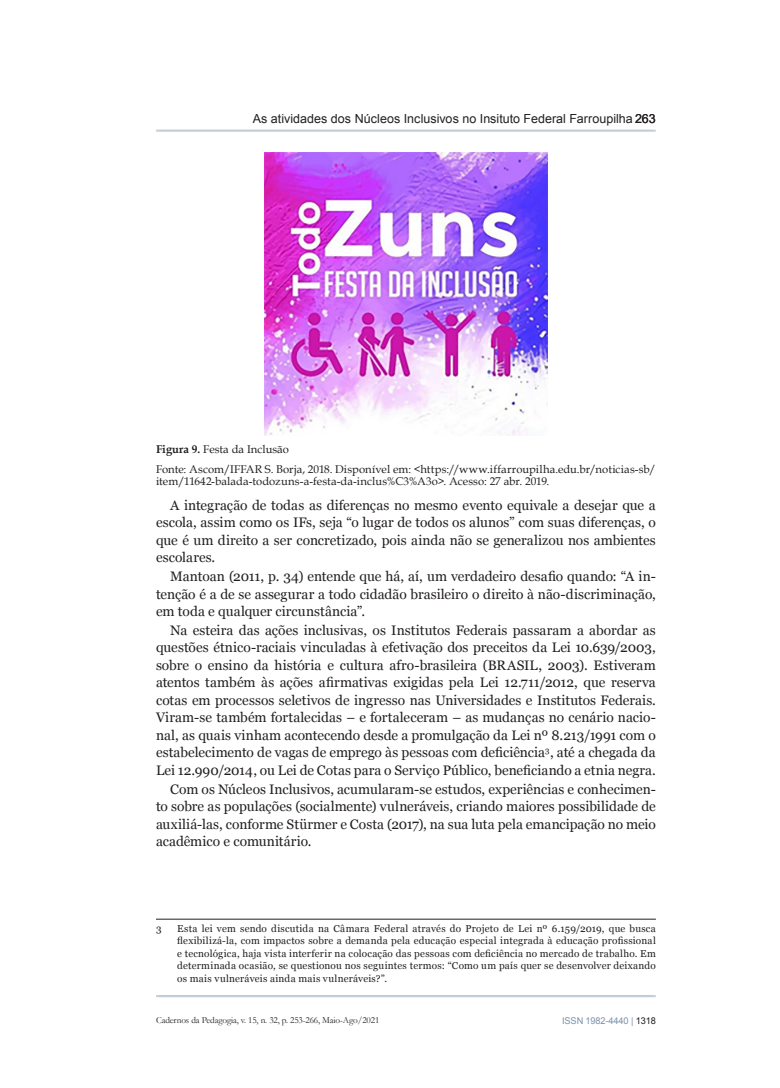
<style>
.page{position:relative;width:780px;height:1088px;background:#fff}
.page>*{position:absolute;margin:0;border:0;box-sizing:border-box;transform-origin:0 0}
.paragrafo{font:13.75px/17.5px "Georgia";color:#231f20;text-align:justify}
.t1{font:12.5px "Arial";color:#231f20}
.figura_fonte{font:11.25px/12.5px "Book Antiqua";letter-spacing:.01em;color:#231f20}
.figura_legenda{font:11.25px "Book Antiqua";color:#231f20}
.rodape{font:10px/12.5px "Georgia";letter-spacing:.025em;color:#231f20;text-align:justify}
.t2{font:9.38px "Garamond";letter-spacing:-.015em;color:#231f20}
.t3{font:9.38px "Arial";letter-spacing:-.01em;color:#7a92ab}
.s1{font-weight:700}
.s2{color:#201d1e}
</style>
<div class="page">
<div style="left:155px;top:129px;width:501px;height:5px;background:#fff;opacity:.75"></div>
<div style="left:155px;top:995px;width:501px;height:5px;background:#fff;opacity:.75"></div>
<img style="left:264px;top:152px;width:283px;height:284px">
<hr style="left:156px;top:919px;width:500px;height:1px;background:#231f20">
<p class="t1" style="left:253px;top:110px;width:404px">As atividades dos Núcleos Inclusivos no Insituto Federal Farroupilha 263</p>
<p class="figura_legenda" style="left:156px;top:442px;width:134px"><span class="s1">Figura 9.</span> Festa da Inclusão</p>
<p class="figura_fonte" style="left:156px;top:462px;width:501px">Fonte: Ascom/IFFAR S. Borja, 2018. Disponível em: &lt;https://www.iffarroupilha.edu.br/noticias-sb/ item/11642-balada-todozuns-a-festa-da-inclus%C3%A3o&gt;. Acesso: 27 abr. 2019.</p>
<p class="paragrafo" style="left:156px;top:497px;width:501px;text-indent:14px">A integração de todas as diferenças no mesmo evento equivale a desejar que a escola, assim como os IFs, seja “o lugar de todos os alunos” com suas diferenças, o que é um direito a ser concretizado, pois ainda não se generalizou nos ambientes escolares.</p>
<p class="paragrafo" style="left:156px;top:568px;width:501px;text-indent:14px">Mantoan (2011, p. 34) entende que há, aí, um verdadeiro desafio quando: “A in&shy;tenção é a de se assegurar a todo cidadão brasileiro o direito à não-discriminação, em toda e qualquer circunstância”.</p>
<p class="paragrafo" style="left:156px;top:622px;width:501px;text-indent:14px">Na esteira das ações inclusivas, os Institutos Federais passaram a abordar as questões étnico-raciais vinculadas à efetivação dos preceitos da Lei 10.639/2003, sobre o ensino da história e cultura afro-brasileira (BRASIL, 2003). Estiveram atentos também às ações afirmativas exigidas pela Lei 12.711/2012, que reserva cotas em processos seletivos de ingresso nas Universidades e Institutos Federais.<br>Viram-se também fortalecidas – e fortaleceram – as mudanças no cenário nacio&shy;nal, as quais vinham acontecendo desde a promulgação da Lei nº 8.213/1991 com o estabelecimento de vagas de emprego às pessoas com deficiência<sup>3</sup>, até a chegada da Lei 12.990/2014, ou Lei de Cotas para o Serviço Público, beneficiando a etnia negra.</p>
<p class="paragrafo" style="left:156px;top:780px;width:501px;text-indent:14px">Com os Núcleos Inclusivos, acumularam-se estudos, experiências e conhecimen&shy;to sobre as populações (socialmente) vulneráveis, criando maiores possibilidade de auxiliá-las, conforme Stürmer e Costa (2017), na sua luta pela emancipação no meio acadêmico e comunitário.</p>
<p class="rodape" style="left:156px;top:922px;width:7px">3</p>
<p class="rodape" style="left:177px;top:922px;width:480px">Esta lei vem sendo discutida na Câmara Federal através do Projeto de Lei nº 6.159/2019, que busca flexibilizá-la, com impactos sobre a demanda pela educação especial integrada à educação profissional e tecnológica, haja vista interferir na colocação das pessoas com deficiência no mercado de trabalho. Em determinada ocasião, se questionou nos seguintes termos: “Como um país quer se desenvolver deixando os mais vulneráveis ainda mais vulneráveis?”.</p>
<p class="t2" style="left:156px;top:1014px;width:225px">Cadernos da Pedagogia, v. 15, n. 32, p. 253-266, Maio-Ago/2021</p>
<p class="t3" style="left:562px;top:1014px;width:95px">ISSN 1982-4440 | <span class="s2">1318</span></p>
</div>
